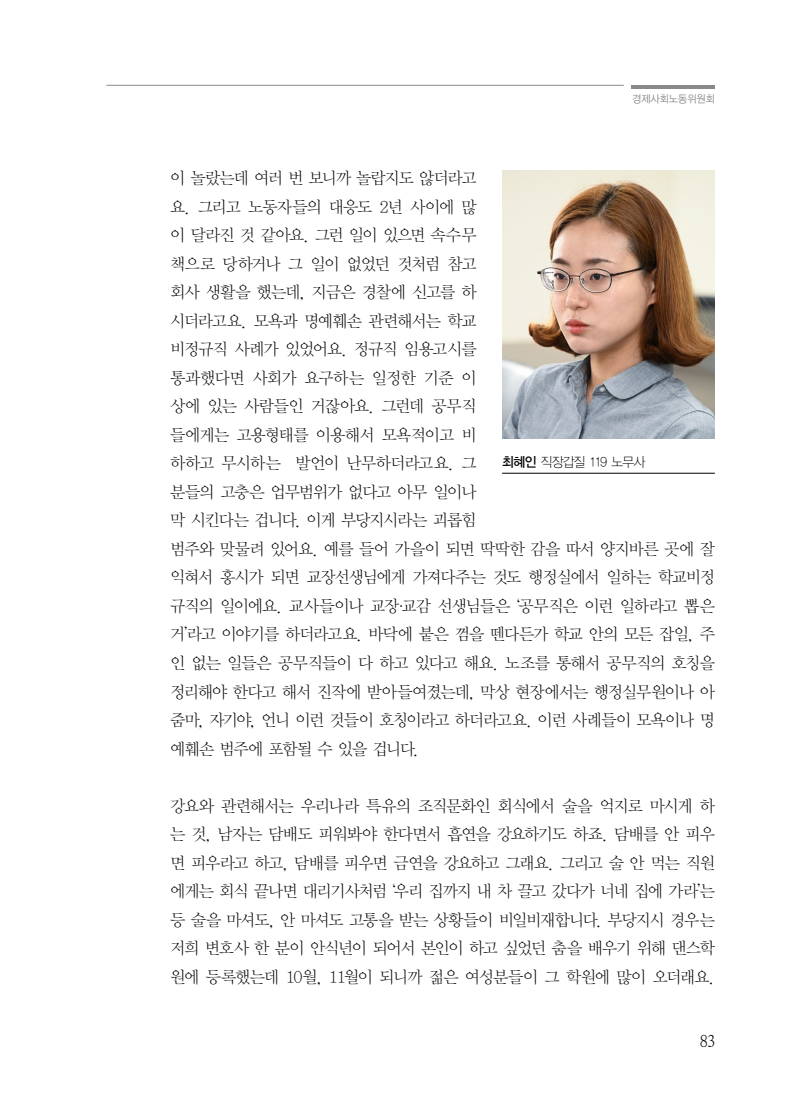
<style>
.page{position:relative;width:800px;height:1106px;background:#fff}
.page>*{position:absolute;margin:0;border:0;box-sizing:border-box;transform-origin:0 0}
.t1{font:16.5px/28.5px "YDVY Mj O31";letter-spacing:-.055em;color:#000}
.t2{font:16.5px "YDVY Mj O520";color:#000}
.t3{font:13.5px "YDVYGO31";letter-spacing:-.065em;color:#000;scale:.95 1}
.t4{font:10.5px "YDVYGO32";color:#898989;scale:.95 1}
.s1{font-family:"YDVYGO33"}
</style>
<div class="page">
<img style="left:502px;top:170px;width:212px;height:268px">
<hr style="left:502px;top:473px;width:212px;height:1px;background:#000">
<hr style="left:631px;top:85px;width:83px;height:3px;background:#898989">
<hr style="left:106px;top:85px;width:517px;height:1px;background:#898989">
<p class="t4" style="left:632px;top:93px;width:88px">경제사회노동위원회</p>
<p class="t1" style="left:170px;top:164px;width:546px">이 놀랐는데 여러 번 보니까 놀랍지도 않더라고<br>요. 그리고 노동자들의 대응도 2년 사이에 많<br>이 달라진 것 같아요. 그런 일이 있으면 속수무<br>책으로 당하거나 그 일이 없었던 것처럼 참고<br>회사 생활을 했는데, 지금은 경찰에 신고를 하<br>시더라고요. 모욕과 명예훼손 관련해서는 학교<br>비정규직 사례가 있었어요. 정규직 임용고시를<br>통과했다면 사회가 요구하는 일정한 기준 이<br>상에 있는 사람들인 거잖아요. 그런데 공무직<br>들에게는 고용형태를 이용해서 모욕적이고 비<br>하하고 무시하는 발언이 난무하더라고요. 그<br>분들의 고충은 업무범위가 없다고 아무 일이나<br>막 시킨다는 겁니다. 이게 부당지시라는 괴롭힘<br>범주와 맞물려 있어요. 예를 들어 가을이 되면 딱딱한 감을 따서 양지바른 곳에 잘 익혀서 홍시가 되면 교장선생님에게 가져다주는 것도 행정실에서 일하는 학교비정 규직의 일이에요. 교사들이나 교장·교감 선생님들은 ‘공무직은 이런 일하라고 뽑은 거’라고 이야기를 하더라고요. 바닥에 붙은 껌을 뗀다든가 학교 안의 모든 잡일, 주 인 없는 일들은 공무직들이 다 하고 있다고 해요. 노조를 통해서 공무직의 호칭을 정리해야 한다고 해서 진작에 받아들여졌는데, 막상 현장에서는 행정실무원이나 아 줌마, 자기야, 언니 이런 것들이 호칭이라고 하더라고요. 이런 사례들이 모욕이나 명 예훼손 범주에 포함될 수 있을 겁니다.</p>
<p class="t3" style="left:502px;top:454px;width:152px"><span class="s1">최혜인</span> 직장갑질 119 노무사</p>
<p class="t1" style="left:170px;top:791px;width:546px;text-align:justify">강요와 관련해서는 우리나라 특유의 조직문화인 회식에서 술을 억지로 마시게 하 는 것, 남자는 담배도 피워봐야 한다면서 흡연을 강요하기도 하죠. 담배를 안 피우 면 피우라고 하고, 담배를 피우면 금연을 강요하고 그래요. 그리고 술 안 먹는 직원 에게는 회식 끝나면 대리기사처럼 ‘우리 집까지 내 차 끌고 갔다가 너네 집에 가라’는 등 술을 마셔도, 안 마셔도 고통을 받는 상황들이 비일비재합니다. 부당지시 경우는 저희 변호사 한 분이 안식년이 되어서 본인이 하고 싶었던 춤을 배우기 위해 댄스학 원에 등록했는데 10월, 11월이 되니까 젊은 여성분들이 그 학원에 많이 오더래요.</p>
<p class="t2" style="left:699px;top:1031px;width:16px">83</p>
</div>
